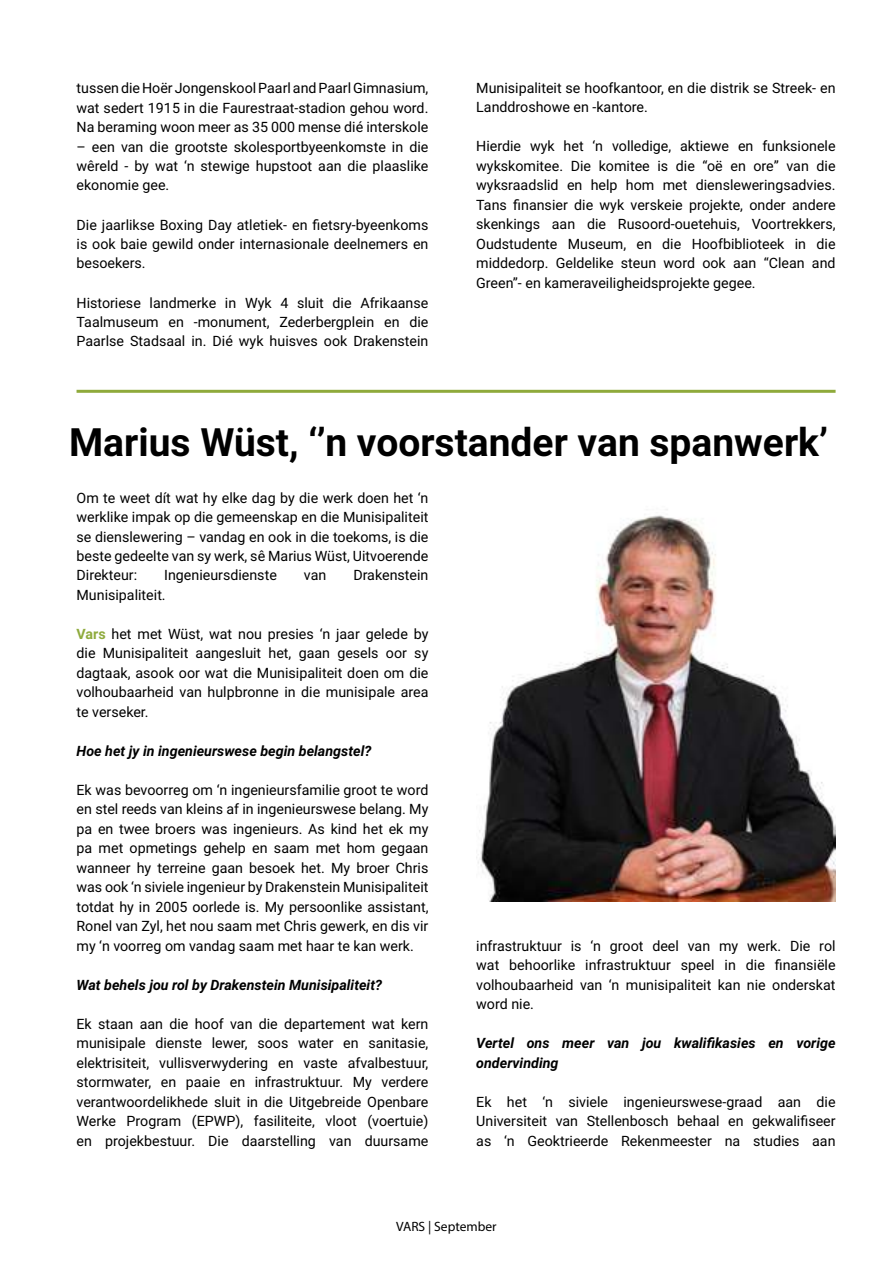
<style>
.page{position:relative;width:893px;height:1263px;background:#fff}
.page>*{position:absolute;margin:0;border:0;box-sizing:border-box;transform-origin:0 0}
.t1{font:700 39px "Roboto";color:#000}
.t2{font:14.25px/19.5px "Roboto";color:#000;text-align:justify}
.t3{font:italic 700 14.25px/19.5px "Roboto";color:#000}
.t4{font:13.5px "Myriad Pro";color:#000}
.s1{font-weight:700;color:#8fab3d}
</style>
<div class="page">
<hr style="left:77px;top:390px;width:759px;height:3px;background:#8faa3b">
<img style="left:476px;top:509px;width:360px;height:392px">
<p class="t2" style="left:77px;top:78px;width:353px">tussen die Hoër Jongenskool Paarl and Paarl Gimnasium, wat sedert 1915 in die Faurestraat-stadion gehou word.<br>Na beraming woon meer as 35 000 mense dié interskole</p>
<p class="t2" style="left:77px;top:136px;width:353px">– een van die grootste skolesportbyeenkomste in die wêreld - by wat ‘n stewige hupstoot aan die plaaslike ekonomie gee.</p>
<p class="t2" style="left:77px;top:214px;width:353px">Die jaarlikse Boxing Day atletiek- en fietsry-byeenkoms is ook baie gewild onder internasionale deelnemers en besoekers.</p>
<p class="t2" style="left:77px;top:292px;width:353px">Historiese landmerke in Wyk 4 sluit die Afrikaanse Taalmuseum en -monument, Zederbergplein en die Paarlse Stadsaal in. Dié wyk huisves ook Drakenstein</p>
<p class="t2" style="left:476px;top:77px;width:361px">Munisipaliteit se hoofkantoor, en die distrik se Streek- en<br>Landdroshowe en -kantore.</p>
<p class="t2" style="left:476px;top:136px;width:361px">Hierdie wyk het ‘n volledige, aktiewe en funksionele wykskomitee. Die komitee is die “oë en ore” van die wyksraadslid en help hom met diensleweringsadvies.<br>Tans finansier die wyk verskeie projekte, onder andere skenkings aan die Rusoord-ouetehuis, Voortrekkers, Oudstudente Museum, en die Hoofbiblioteek in die middedorp. Geldelike steun word ook aan “Clean and Green”- en kameraveiligheidsprojekte gegee.</p>
<h1 class="t1" style="left:69px;top:414px;width:760px">Marius Wüst, ‘’n voorstander van spanwerk’</h1>
<p class="t2" style="left:77px;top:487px;width:353px">Om te weet dít wat hy elke dag by die werk doen het ‘n werklike impak op die gemeenskap en die Munisipaliteit se dienslewering – vandag en ook in die toekoms, is die beste gedeelte van sy werk, sê Marius Wüst, Uitvoerende Direkteur:</p>
<p class="t2" style="left:164px;top:565px;width:114px">Ingenieursdienste</p>
<p class="t2" style="left:304px;top:565px;width:24px">van</p>
<p class="t2" style="left:353px;top:565px;width:77px">Drakenstein</p>
<p class="t2" style="left:77px;top:585px;width:91px">Munisipaliteit.</p>
<p class="t2" style="left:77px;top:624px;width:353px"><span class="s1">Vars</span> het met Wüst, wat nou presies ‘n jaar gelede by die Munisipaliteit aangesluit het, gaan gesels oor sy dagtaak, asook oor wat die Munisipaliteit doen om die volhoubaarheid van hulpbronne in die munisipale area te verseker.</p>
<p class="t3" style="left:77px;top:741px;width:296px">Hoe het jy in ingenieurswese begin belangstel?</p>
<p class="t2" style="left:77px;top:780px;width:353px">Ek was bevoorreg om ‘n ingenieursfamilie groot te word en stel reeds van kleins af in ingenieurswese belang. My pa en twee broers was ingenieurs. As kind het ek my pa met opmetings gehelp en saam met hom gegaan wanneer hy terreine gaan besoek het. My broer Chris was ook ‘n siviele ingenieur by Drakenstein Munisipaliteit totdat hy in 2005 oorlede is. My persoonlike assistant, Ronel van Zyl, het nou saam met Chris gewerk, en dis vir my ‘n voorreg om vandag saam met haar te kan werk.</p>
<p class="t3" style="left:77px;top:975px;width:307px">Wat behels jou rol by Drakenstein Munisipaliteit?</p>
<p class="t2" style="left:77px;top:1014px;width:353px">Ek staan aan die hoof van die departement wat kern munisipale dienste lewer, soos water en sanitasie, elektrisiteit, vullisverwydering en vaste afvalbestuur, stormwater, en paaie en infrastruktuur. My verdere verantwoordelikhede sluit in die Uitgebreide Openbare Werke Program (EPWP), fasiliteite, vloot (voertuie) en projekbestuur. Die daarstelling van duursame</p>
<p class="t2" style="left:476px;top:935px;width:361px">infrastruktuur is ‘n groot deel van my werk. Die rol wat behoorlike infrastruktuur speel in die finansiële volhoubaarheid van ‘n munisipaliteit kan nie onderskat word nie.</p>
<p class="t3" style="left:476px;top:1033px;width:361px">Vertel ons meer van jou kwalifikasies en vorige ondervinding</p>
<p class="t2" style="left:476px;top:1091px;width:361px">Ek het ‘n siviele ingenieurswese-graad aan die Universiteit van Stellenbosch behaal en gekwalifiseer as ‘n Geoktrieerde Rekenmeester na studies aan</p>
<p class="t4" style="left:396px;top:1218px;width:102px">VARS | September</p>
</div>
